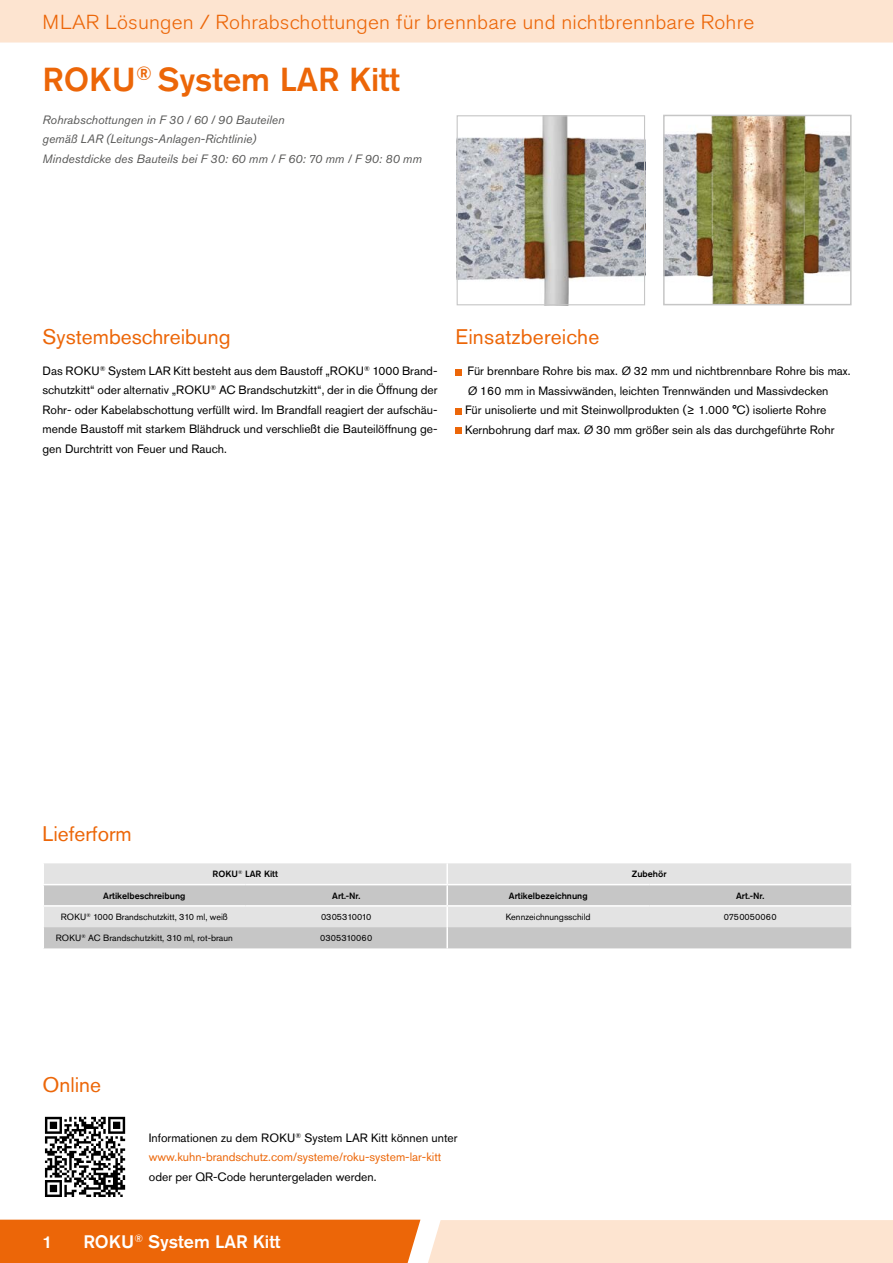
<style>
.page{position:relative;width:893px;height:1263px;background:#fff}
.page>*{position:absolute;margin:0;border:0;box-sizing:border-box;transform-origin:0 0}
.t1{font:500 33px "Akzidenz Grotesk Std";color:#ec6608}
.t2{font:21px "Akzidenz Grotesk Std";color:#ec6608}
.t3{font:300 20.1px "Akzidenz Grotesk Std";letter-spacing:.01em;color:#ec6608;scale:1.04 1}
.t4{font:500 18px "Akzidenz Grotesk Std";color:#fff}
.t5{font:500 17.1px "Akzidenz Grotesk Std";color:#fff;scale:1.05 1}
.t6{font:12px/19.5px "Akzidenz Grotesk Std";color:#000}
.t7{font:italic 12px/19.5px "Akzidenz Grotesk Std";color:#575756}
.t8{font:12px/19.5px "Akzidenz Grotesk Std";color:#ec6608}
.t9{font:9px "Akzidenz Grotesk Std";color:#000}
.t10{font:500 9px "Akzidenz Grotesk Std";color:#000}
.s1{font-style:italic}
.s2{color:#000}
</style>
<div class="page">
<div style="left:0;top:0;width:893px;height:43px;background:#fde4d0"></div>
<svg style="left:0;top:1220px;width:893px;height:43px;background:#f5aa74"></svg>
<div style="left:455px;top:369px;width:7px;height:6px;background:#ec6608"></div>
<div style="left:455px;top:408px;width:7px;height:6px;background:#ec6608"></div>
<div style="left:455px;top:427px;width:7px;height:7px;background:#ec6608"></div>
<svg style="left:44px;top:1116px;width:82px;height:81px"></svg>
<svg style="left:45px;top:1117px;width:80px;height:80px"></svg>
<div style="left:44px;top:863px;width:807px;height:21px;background:#e3e3e3"></div>
<svg style="left:44px;top:885px;width:807px;height:63px;background:#d0d0d0"></svg>
<hr style="left:446px;top:863px;width:2px;height:21px;background:#fff">
<hr style="left:446px;top:885px;width:2px;height:20px;background:#fff">
<hr style="left:43px;top:905px;width:202px;height:2px;background:#fff">
<hr style="left:245px;top:905px;width:202px;height:2px;background:#fff">
<hr style="left:447px;top:905px;width:202px;height:2px;background:#fff">
<hr style="left:649px;top:905px;width:202px;height:2px;background:#fff">
<hr style="left:446px;top:907px;width:2px;height:20px;background:#fff">
<hr style="left:446px;top:927px;width:2px;height:21px;background:#fff">
<img style="left:459px;top:117px;width:184px;height:186px">
<div style="left:457px;top:115px;width:188px;height:190px;border:1px solid #c6c6c6"></div>
<img style="left:666px;top:118px;width:183px;height:184px">
<div style="left:663px;top:115px;width:189px;height:190px;border:2px solid #c6c6c6"></div>
<h3 class="t3" style="left:43px;top:11px;width:686px">MLAR Lösungen / Rohrabschottungen für brennbare und nichtbrennbare Rohre</h3>
<h1 class="t1" style="left:43px;top:59px;width:359px">ROKU<sup>®</sup> System LAR Kitt</h1>
<p class="t7" style="left:43px;top:110px;width:381px">Rohrabschottungen in F 30 / 60 / 90 Bauteilen<br>gemäß LAR (Leitungs-Anlagen-Richtlinie)<br>Mindestdicke des Bauteils bei F 30: 60 mm / F 60: 70 mm / F 90: 80 mm</p>
<h2 class="t2" style="left:43px;top:324px;width:190px">Systembeschreibung</h2>
<p class="t6" style="left:43px;top:361px;width:396px;text-align:justify">Das ROKU<sup>®</sup> System LAR Kitt besteht aus dem Baustoff „ROKU<sup>®</sup> 1000 Brand&shy;schutzkitt“ oder alternativ „ROKU<sup>®</sup> AC Brandschutzkitt“, der in die Öffnung der Rohr- oder Kabelabschottung verfüllt wird. Im Brandfall reagiert der aufschäu&shy;mende Baustoff mit starkem Blähdruck und verschließt die Bauteilöffnung ge&shy;gen Durchtritt von Feuer und Rauch.</p>
<h2 class="t2" style="left:455px;top:324px;width:145px">Einsatzbereiche</h2>
<p class="t6" style="left:465px;top:361px;width:387px">Für brennbare Rohre bis max. <span class="s1">Ø</span> 32 mm und nichtbrennbare Rohre bis max.<br><span class="s1">Ø</span> 160 mm in Massivwänden, leichten Trennwänden und Massivdecken<br>Für unisolierte und mit Steinwollprodukten (≥ 1.000 °C) isolierte Rohre Kernbohrung darf max. <span class="s1">Ø</span> 30 mm größer sein als das durchgeführte Rohr</p>
<h2 class="t2" style="left:43px;top:821px;width:91px">Lieferform</h2>
<p class="t10" style="left:213px;top:869px;width:67px">ROKU<sup>®</sup> LAR Kitt</p>
<p class="t10" style="left:632px;top:869px;width:36px">Zubehör</p>
<p class="t10" style="left:103px;top:890px;width:84px">Artikelbeschreibung</p>
<p class="t10" style="left:332px;top:890px;width:30px">Art.-Nr.</p>
<p class="t10" style="left:509px;top:890px;width:80px">Artikelbezeichnung</p>
<p class="t10" style="left:736px;top:890px;width:30px">Art.-Nr.</p>
<p class="t9" style="left:61px;top:911px;width:169px">ROKU<sup>®</sup> 1000 Brandschutzkitt, 310 ml, weiß</p>
<p class="t9" style="left:321px;top:911px;width:52px">0305310010</p>
<p class="t9" style="left:506px;top:911px;width:86px">Kennzeichnungsschild</p>
<p class="t9" style="left:724px;top:911px;width:54px">0750050060</p>
<p class="t9" style="left:56px;top:933px;width:179px">ROKU<sup>®</sup> AC Brandschutzkitt, 310 ml, rot-braun</p>
<p class="t9" style="left:320px;top:933px;width:54px">0305310060</p>
<h2 class="t2" style="left:43px;top:1072px;width:60px">Online</h2>
<p class="t8" style="left:149px;top:1128px;width:310px"><span class="s2">Informationen zu dem ROKU</span><sup>®</sup> <span class="s2">System LAR Kitt können unter </span>www.kuhn-brandschutz.com/systeme/roku-system-lar-kitt</p>
<p class="t6" style="left:149px;top:1167px;width:229px">oder per QR-Code heruntergeladen werden.</p>
<h3 class="t5" style="left:43px;top:1231px;width:11px">1</h3>
<h3 class="t4" style="left:83px;top:1231px;width:199px">ROKU<sup>®</sup> System LAR Kitt</h3>
</div>
